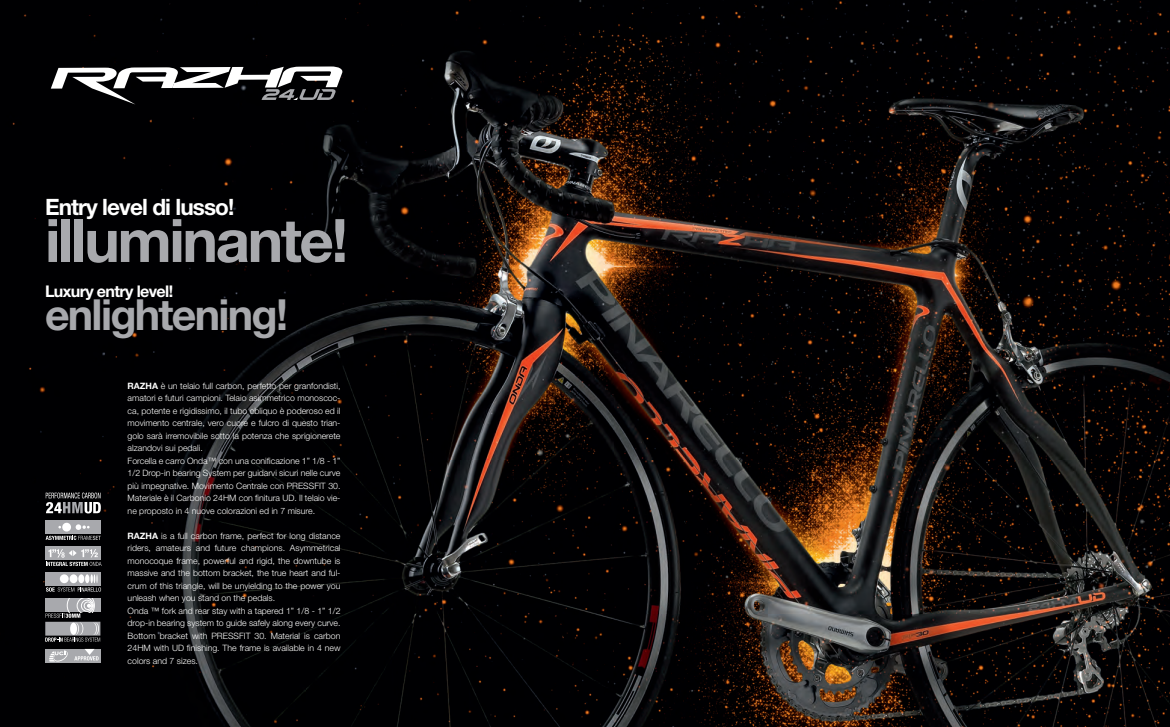
<style>
.page{position:relative;width:1170px;height:727px;background:#fff}
.page>*{position:absolute;margin:0;border:0;box-sizing:border-box;transform-origin:0 0}
.t1{font:700 59.88px "Helvetica Neue LT Std";letter-spacing:-.04em;color:#a8a9ad}
.t2{font:700 42.88px "Helvetica Neue LT Std";letter-spacing:-.04em;color:#a8a9ad}
.t3{font:700 22.5px "Helvetica Neue LT Std";letter-spacing:-.04em;color:#fff}
.t4{font:700 16.12px "Helvetica Neue LT Std";letter-spacing:-.04em;color:#fff}
.t5{font:300 8.75px/12.5px "Helvetica Neue LT Std";color:#fff}
.s1{font-weight:700}
</style>
<div class="page">
<img style="left:0;top:0;width:1169px;height:726px">
<svg style="left:51px;top:66px;width:292px;height:38px"></svg>
<div style="left:46px;top:520px;width:55px;height:14px;background:#a8a9ad"></div>
<svg style="left:46px;top:524px;width:55px;height:16px"></svg>
<div style="left:46px;top:546px;width:55px;height:13px;background:#a8a9ad"></div>
<svg style="left:46px;top:549px;width:56px;height:17px"></svg>
<div style="left:46px;top:571px;width:55px;height:14px;background:#a8a9ad"></div>
<svg style="left:46px;top:574px;width:55px;height:17px"></svg>
<div style="left:46px;top:598px;width:55px;height:14px;background:#a8a9ad"></div>
<svg style="left:46px;top:492px;width:55px;height:21px"></svg>
<div style="left:46px;top:648px;width:55px;height:14px;background:#a8a9ad"></div>
<svg style="left:74px;top:648px;width:25px;height:12px"></svg>
<svg style="left:49px;top:650px;width:19px;height:11px"></svg>
<svg style="left:45px;top:598px;width:55px;height:43px"></svg>
<h3 class="t3" style="left:45px;top:199px;width:191px">Entry level di lusso!</h3>
<h1 class="t1" style="left:45px;top:219px;width:304px">illuminante!</h1>
<h3 class="t4" style="left:45px;top:285px;width:130px">Luxury entry level!</h3>
<h2 class="t2" style="left:45px;top:299px;width:244px">enlightening!</h2>
<p class="t5" style="left:128px;top:380px;width:214px"><span class="s1">RAZHA</span> è un telaio full carbon, perfetto per granfondisti, amatori e futuri campioni. Telaio asimmetrico monoscoc&shy;ca, potente e rigidissimo, il tubo obliquo è poderoso ed il movimento centrale, vero cuore e fulcro di questo trian&shy;golo sarà irremovibile sotto la potenza che sprigionerete alzandovi sui pedali.<br>Forcella e carro Onda™ con una conificazione 1” 1/8 - 1” 1/2 Drop-in bearing System per guidarvi sicuri nelle curve più impegnative. Movimento Centrale con PRESSFIT 30.<br>Materiale è il Carbonio 24HM con finitura UD. Il telaio vie&shy;ne proposto in 4 nuove colorazioni ed in 7 misure.</p>
<p class="t5" style="left:128px;top:530px;width:214px"><span class="s1">RAZHA</span> is a full carbon frame, perfect for long distance riders, amateurs and future champions. Asymmetrical monocoque frame, powerful and rigid, the downtube is massive and the bottom bracket, the true heart and ful&shy;crum of this triangle, will be unyielding to the power you unleash when you stand on the pedals.<br>Onda ™ fork and rear stay with a tapered 1” 1/8 - 1” 1/2 drop-in bearing system to guide safely along every curve.<br>Bottom bracket with PRESSFIT 30. Material is carbon 24HM with UD finishing. The frame is available in 4 new colors and 7 sizes.</p>
</div>
